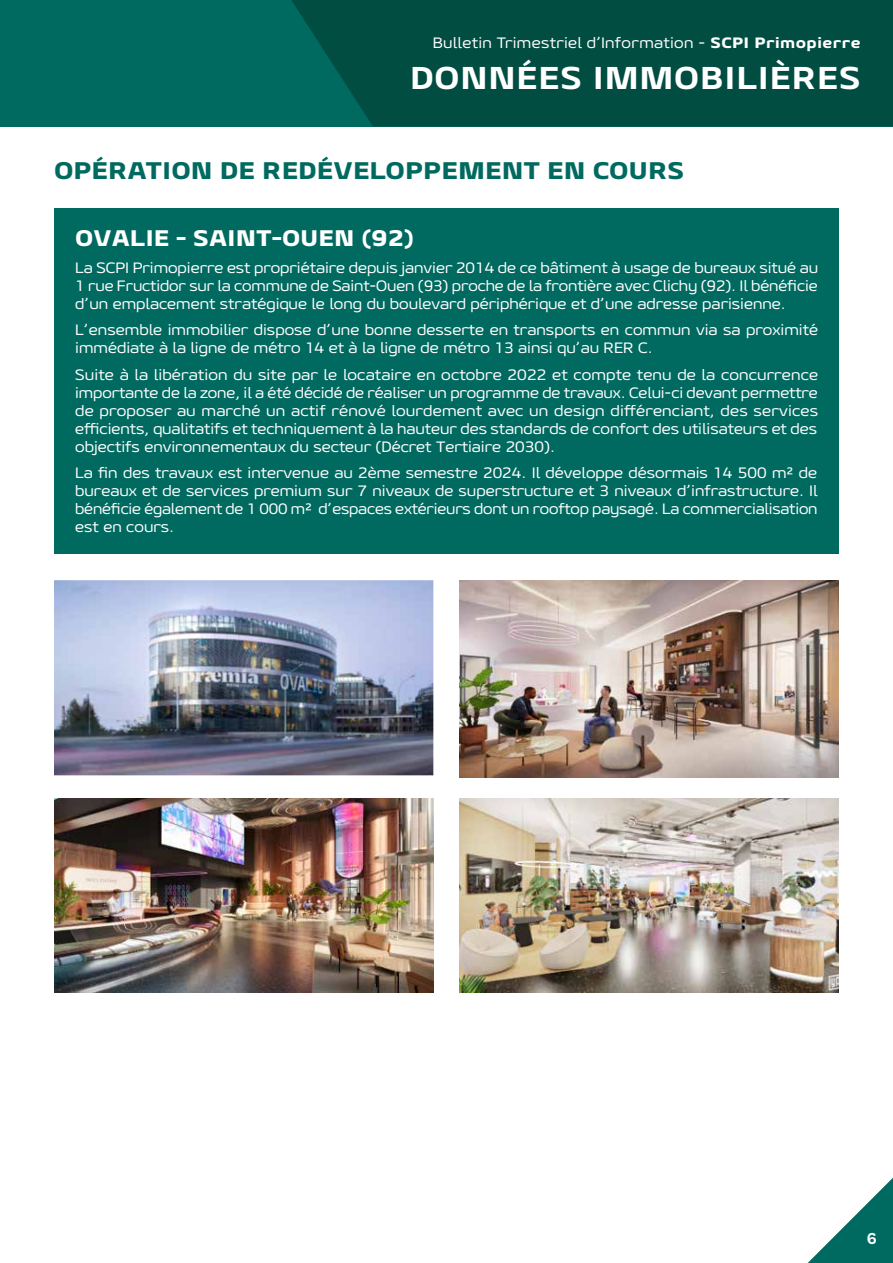
<style>
.page{position:relative;width:893px;height:1263px;background:#fff}
.page>*{position:absolute;margin:0;border:0;box-sizing:border-box;transform-origin:0 0}
.t1{font:800 31.5px "Geon Expanded";letter-spacing:.025em;color:#fff}
.t2{font:800 24px "Geon Expanded";color:#006a60}
.t3{font:800 22.5px "Geon Expanded";color:#fff}
.t4{font:15px/18px "Geon Expanded";color:#fff;text-align:justify}
.t5{font:15px "Geon Expanded";letter-spacing:.02em;color:#fff}
.s1{font-weight:800}
</style>
<div class="page">
<div style="left:0;top:0;width:893px;height:126px;background:#006a60"></div>
<div style="left:291px;top:0;width:602px;height:126px;background:#024d41"></div>
<div style="left:54px;top:208px;width:785px;height:345px;background:#006a60"></div>
<img style="left:54px;top:580px;width:380px;height:196px">
<img style="left:459px;top:580px;width:380px;height:197px">
<img style="left:459px;top:799px;width:380px;height:193px">
<img style="left:54px;top:799px;width:380px;height:193px">
<svg style="left:807px;top:1177px;width:86px;height:86px"></svg>
<p class="t5" style="left:433px;top:33px;width:429px">Bulletin Trimestriel d’Information - <span class="s1">SCPI Primopierre</span></p>
<h1 class="t1" style="left:410px;top:57px;width:452px">DONNÉES IMMOBILIÈRES</h1>
<h2 class="t2" style="left:54px;top:155px;width:632px">OPÉRATION DE REDÉVELOPPEMENT EN COURS</h2>
<h3 class="t3" style="left:75px;top:223px;width:340px">OVALIE - SAINT-OUEN (92)</h3>
<p class="t4" style="left:75px;top:258px;width:744px">La SCPI Primopierre est propriétaire depuis janvier 2014 de ce bâtiment à usage de bureaux situé au 1 rue Fructidor sur la commune de Saint-Ouen (93) proche de la frontière avec Clichy (92). Il bénéficie d’un emplacement stratégique le long du boulevard périphérique et d’une adresse parisienne.</p>
<p class="t4" style="left:75px;top:320px;width:744px">L’ensemble immobilier dispose d’une bonne desserte en transports en commun via sa proximité immédiate à la ligne de métro 14 et à la ligne de métro 13 ainsi qu’au RER C.</p>
<p class="t4" style="left:75px;top:365px;width:744px">Suite à la libération du site par le locataire en octobre 2022 et compte tenu de la concurrence importante de la zone, il a été décidé de réaliser un programme de travaux. Celui-ci devant permettre de proposer au marché un actif rénové lourdement avec un design différenciant, des services efficients, qualitatifs et techniquement à la hauteur des standards de confort des utilisateurs et des objectifs environnementaux du secteur (Décret Tertiaire 2030).</p>
<p class="t4" style="left:75px;top:463px;width:744px">La fin des travaux est intervenue au 2ème semestre 2024. Il développe désormais 14 500 m² de bureaux et de services premium sur 7 niveaux de superstructure et 3 niveaux d’infrastructure. Il bénéficie également de 1 000 m² d’espaces extérieurs dont un rooftop paysagé. La commercialisation est en cours.</p>
</div>
